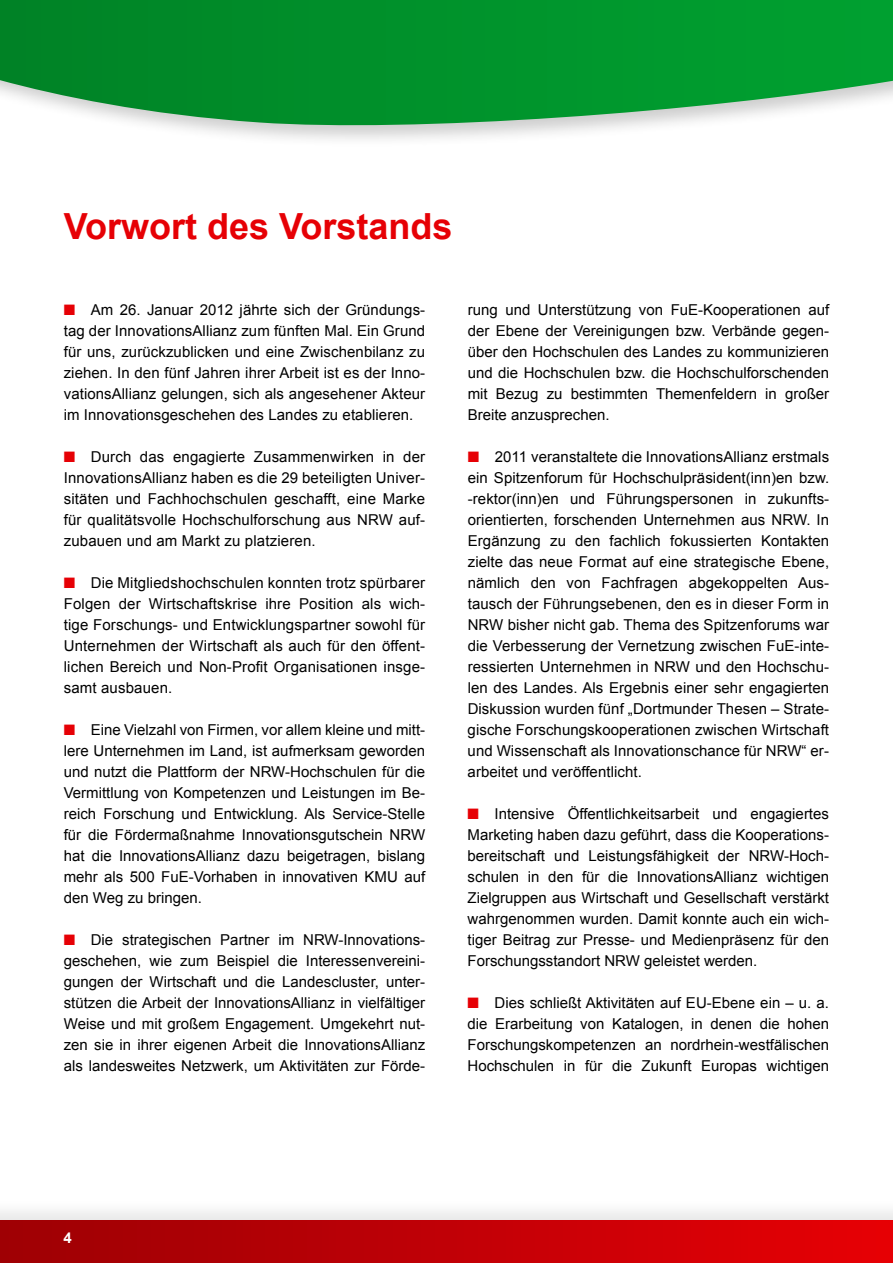
<style>
.page{position:relative;width:893px;height:1263px;background:#fff}
.page>*{position:absolute;margin:0;border:0;box-sizing:border-box;transform-origin:0 0}
.t1{font:700 36px "Arial";color:#e60005}
.t2{font:15px/21px "Arial";color:#000;text-align:justify}
.t3{font:700 15px "Arial";color:#fff}
.s1{color:#e60005}
</style>
<div class="page">
<div style="left:0;top:1197px;width:893px;height:66px;background:#000;opacity:.1"></div>
<div style="left:0;top:1220px;width:893px;height:43px;background:linear-gradient(to right,#9c0005,#e70006)"></div>
<div style="left:0;top:0;width:893px;height:147px;background:#000;opacity:.2"></div>
<svg style="left:0;top:0;width:892px;height:133px;background:#28a14c"></svg>
<svg style="left:892px;top:0;width:1px;height:133px"></svg>
<h1 class="t1" style="left:64px;top:202px;width:390px">Vorwort des Vorstands</h1>
<p class="t2" style="left:64px;top:299px;width:363px"><span class="s1">■</span> Am 26. Januar 2012 jährte sich der Gründungs&shy;tag der InnovationsAllianz zum fünften Mal. Ein Grund für uns, zurückzublicken und eine Zwischenbilanz zu ziehen. In den fünf Jahren ihrer Arbeit ist es der Inno&shy;vationsAllianz gelungen, sich als angesehener Akteur im Innovationsgeschehen des Landes zu etablieren.</p>
<p class="t2" style="left:64px;top:446px;width:363px"><span class="s1">■</span> Durch das engagierte Zusammenwirken in der InnovationsAllianz haben es die 29 beteiligten Univer&shy;sitäten und Fachhochschulen geschafft, eine Marke für qualitätsvolle Hochschulforschung aus NRW auf&shy;zubauen und am Markt zu platzieren.</p>
<p class="t2" style="left:64px;top:572px;width:363px"><span class="s1">■</span> Die Mitgliedshochschulen konnten trotz spürbarer Folgen der Wirtschaftskrise ihre Position als wich&shy;tige Forschungs- und Entwicklungspartner sowohl für Unternehmen der Wirtschaft als auch für den öffent&shy;lichen Bereich und Non-Profit Organisationen insge&shy;samt ausbauen.</p>
<p class="t2" style="left:64px;top:719px;width:363px"><span class="s1">■</span> Eine Vielzahl von Firmen, vor allem kleine und mitt&shy;lere Unternehmen im Land, ist aufmerksam geworden und nutzt die Plattform der NRW-Hochschulen für die Vermittlung von Kompetenzen und Leistungen im Be&shy;reich Forschung und Entwicklung. Als Service-Stelle für die Fördermaßnahme Innovationsgutschein NRW hat die InnovationsAllianz dazu beigetragen, bislang mehr als 500 FuE-Vorhaben in innovativen KMU auf den Weg zu bringen.</p>
<p class="t2" style="left:64px;top:929px;width:363px"><span class="s1">■</span> Die strategischen Partner im NRW-Innovations&shy;geschehen, wie zum Beispiel die Interessenvereini&shy;gungen der Wirtschaft und die Landescluster, unter&shy;stützen die Arbeit der InnovationsAllianz in vielfältiger Weise und mit großem Engagement. Umgekehrt nut&shy;zen sie in ihrer eigenen Arbeit die InnovationsAllianz als landesweites Netzwerk, um Aktivitäten zur Förde-</p>
<p class="t2" style="left:468px;top:299px;width:363px">rung und Unterstützung von FuE-Kooperationen auf der Ebene der Vereinigungen bzw. Verbände gegen&shy;über den Hochschulen des Landes zu kommunizieren und die Hochschulen bzw. die Hochschulforschenden mit Bezug zu bestimmten Themenfeldern in großer Breite anzusprechen.</p>
<p class="t2" style="left:468px;top:446px;width:363px"><span class="s1">■</span> 2011 veranstaltete die InnovationsAllianz erstmals ein Spitzenforum für Hochschulpräsident(inn)en bzw. -rektor(inn)en und Führungspersonen in zukunfts&shy;orientierten, forschenden Unternehmen aus NRW. In Ergänzung zu den fachlich fokussierten Kontakten zielte das neue Format auf eine strategische Ebene, nämlich den von Fachfragen abgekoppelten Aus&shy;tausch der Führungsebenen, den es in dieser Form in NRW bisher nicht gab. Thema des Spitzenforums war die Verbesserung der Vernetzung zwischen FuE-inte&shy;ressierten Unternehmen in NRW und den Hochschu&shy;len des Landes. Als Ergebnis einer sehr engagierten Diskussion wurden fünf „Dortmunder Thesen – Strate&shy;gische Forschungskooperationen zwischen Wirtschaft und Wissenschaft als Innovationschance für NRW“ er&shy;arbeitet und veröffentlicht.</p>
<p class="t2" style="left:468px;top:803px;width:363px"><span class="s1">■</span> Intensive Öffentlichkeitsarbeit und engagiertes Marketing haben dazu geführt, dass die Kooperations&shy;bereitschaft und Leistungsfähigkeit der NRW-Hoch&shy;schulen in den für die InnovationsAllianz wichtigen Zielgruppen aus Wirtschaft und Gesellschaft verstärkt wahrgenommen wurden. Damit konnte auch ein wich&shy;tiger Beitrag zur Presse- und Medienpräsenz für den Forschungsstandort NRW geleistet werden.</p>
<p class="t2" style="left:468px;top:992px;width:363px"><span class="s1">■</span> Dies schließt Aktivitäten auf EU-Ebene ein – u. a. die Erarbeitung von Katalogen, in denen die hohen Forschungskompetenzen an nordrhein-westfälischen Hochschulen in für die Zukunft Europas wichtigen</p>
<p class="t3" style="left:64px;top:1228px;width:10px">4</p>
</div>
